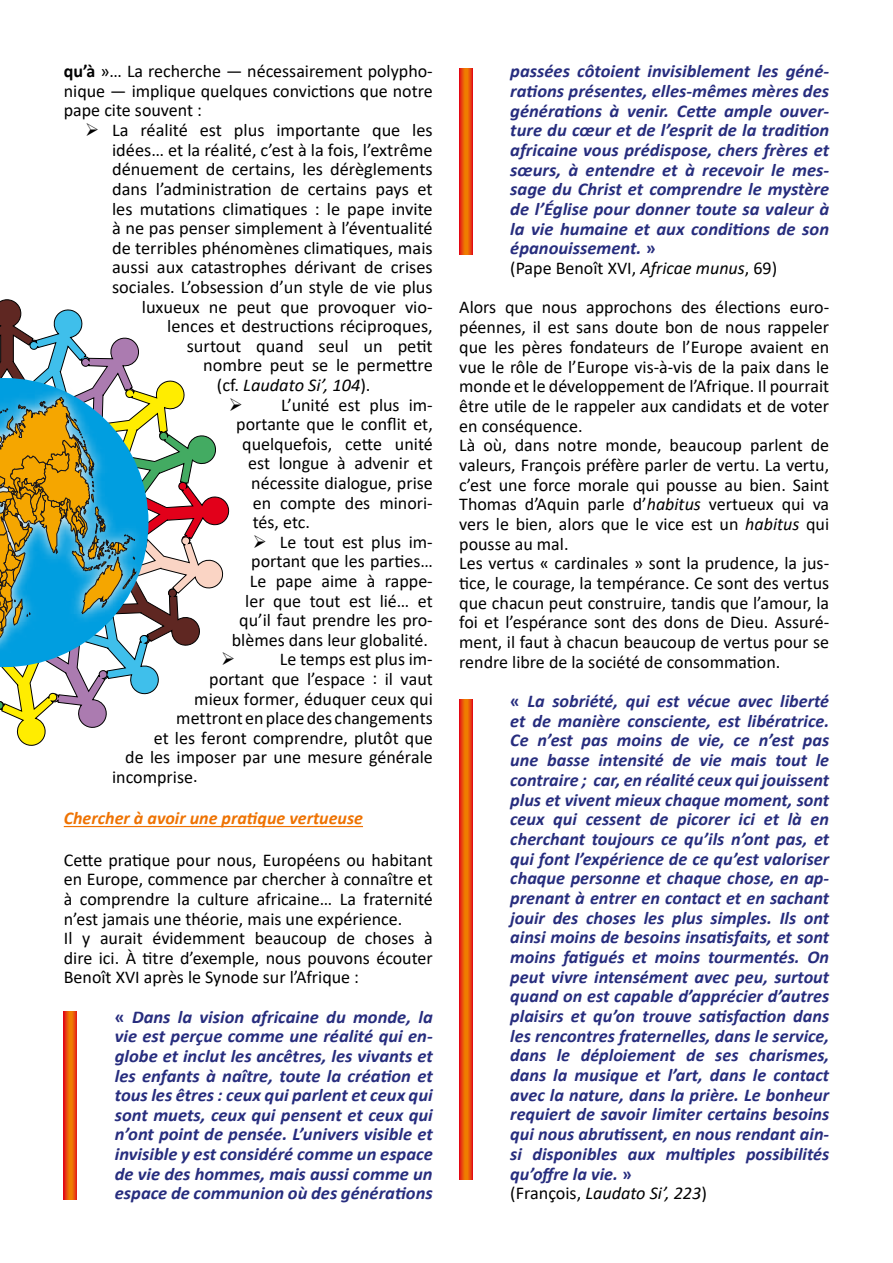
<style>
.page{position:relative;width:893px;height:1263px;background:#fff}
.page>*{position:absolute;margin:0;border:0;box-sizing:border-box;transform-origin:0 0}
.t1{font:18px/19.6px "Calibri";color:#000}
.t2{font:italic 700 18px/19.6px "Calibri";color:#272d7e}
.t3{font:italic 700 18px "Calibri";color:#ee7202}
.t4{font:italic 18px "Calibri";color:#000}
.s1{font-weight:700}
.s2{font-style:normal}
.s3{font-weight:400;font-style:normal;color:#000}
.s4{font-weight:400;color:#000}
.s5{font-style:italic}
</style>
<div class="page">
<hr style="left:64px;top:826px;width:299px;height:1px;background:#ee7202">
<svg style="left:459px;top:699px;width:13px;height:480px;background:#e9530a"></svg>
<svg style="left:459px;top:68px;width:13px;height:187px;background:#e9530a"></svg>
<svg style="left:64px;top:1011px;width:13px;height:188px;background:#e9540a"></svg>
<svg style="left:0;top:299px;width:230px;height:447px"></svg>
<p class="t1" style="left:64px;top:61px;width:371px;text-align:justify"><span class="s1">qu’à</span> »… La recherche — nécessairement polypho&shy;nique — implique quelques convictions que notre pape cite souvent :</p>
<p class="t1" style="left:85px;top:120px;width:349px">➢ La réalité est plus importante que les</p>
<p class="t1" style="left:112px;top:139px;width:322px">idées… et la réalité, c’est à la fois, l’extrême</p>
<p class="t1" style="left:112px;top:159px;width:322px">dénuement de certains, les dérèglements</p>
<p class="t1" style="left:112px;top:179px;width:322px">dans l’administration de certains pays et</p>
<p class="t1" style="left:112px;top:198px;width:322px">les mutations climatiques : le pape invite</p>
<p class="t1" style="left:112px;top:218px;width:322px">à ne pas penser simplement à l’éventualité</p>
<p class="t1" style="left:112px;top:237px;width:322px">de terribles phénomènes climatiques, mais</p>
<p class="t1" style="left:112px;top:257px;width:322px">aussi aux catastrophes dérivant de crises</p>
<p class="t1" style="left:112px;top:277px;width:322px">sociales. L’obsession d’un style de vie plus</p>
<p class="t1" style="left:142px;top:296px;width:292px">luxueux ne peut que provoquer vio-</p>
<p class="t1" style="left:167px;top:316px;width:267px">lences et destructions réciproques,</p>
<p class="t1" style="left:187px;top:335px;width:247px">surtout quand seul un petit</p>
<p class="t1" style="left:203px;top:355px;width:231px">nombre peut se le permettre</p>
<p class="t4" style="left:217px;top:372px;width:155px"><span class="s2">(cf.</span> Laudato Si’, 104<span class="s2">).</span></p>
<p class="t1" style="left:229px;top:394px;width:205px">➢ L’unité est plus im-</p>
<p class="t1" style="left:236px;top:414px;width:198px">portante que le conflit et,</p>
<p class="t1" style="left:242px;top:433px;width:192px">quelquefois, cette unité</p>
<p class="t1" style="left:248px;top:453px;width:186px">est longue à advenir et</p>
<p class="t1" style="left:251px;top:473px;width:183px">nécessite dialogue, prise</p>
<p class="t1" style="left:253px;top:492px;width:181px">en compte des minori-</p>
<p class="t1" style="left:253px;top:512px;width:59px">tés, etc.</p>
<p class="t1" style="left:232px;top:532px;width:203px;text-align:right">➢ Le tout est plus im&shy;portant que les parties…<br>Le pape aime à rappe&shy;ler que tout est lié… et qu’il faut prendre les pro&shy;blèmes dans leur globalité.</p>
<p class="t1" style="left:280px;top:649px;width:154px">Le temps est plus im-</p>
<p class="t1" style="left:209px;top:669px;width:225px">portant que l’espace : il vaut</p>
<p class="t1" style="left:194px;top:688px;width:240px">mieux former, éduquer ceux qui</p>
<p class="t1" style="left:176px;top:708px;width:258px">mettront en place des changements</p>
<p class="t1" style="left:154px;top:728px;width:280px">et les feront comprendre, plutôt que</p>
<p class="t1" style="left:125px;top:747px;width:309px">de les imposer par une mesure générale</p>
<p class="t1" style="left:112px;top:767px;width:87px">incomprise.</p>
<p class="t3" style="left:64px;top:806px;width:301px">Chercher à avoir une pratique vertueuse</p>
<p class="t1" style="left:64px;top:849px;width:371px">Cette pratique pour nous, Européens ou habitant en Europe, commence par chercher à connaître et à comprendre la culture africaine… La fraternité n’est jamais une théorie, mais une expérience.<br>Il y aurait évidemment beaucoup de choses à dire ici. À titre d’exemple, nous pouvons écouter Benoît XVI après le Synode sur l’Afrique :</p>
<p class="t2" style="left:115px;top:1006px;width:320px;text-align:justify"><span class="s2">«</span> Dans la vision africaine du monde, la vie est perçue comme une réalité qui en&shy;globe et inclut les ancêtres, les vivants et les enfants à naître, toute la création et tous les êtres : ceux qui parlent et ceux qui sont muets, ceux qui pensent et ceux qui n’ont point de pensée. L’univers visible et invisible y est considéré comme un espace de vie des hommes, mais aussi comme un espace de communion où des générations</p>
<p class="t2" style="left:510px;top:61px;width:320px">passées côtoient invisiblement les géné&shy;rations présentes, elles-mêmes mères des générations à venir. Cette ample ouver&shy;ture du cœur et de l’esprit de la tradition africaine vous prédispose, chers frères et sœurs, à entendre et à recevoir le mes&shy;sage du Christ et comprendre le mystère de l’Église pour donner toute sa valeur à la vie humaine et aux conditions de son épanouissement. <span class="s2">»<br></span><span class="s3">(Pape Benoît XVI,</span> <span class="s4">Africae munus</span><span class="s3">, 69)</span></p>
<p class="t1" style="left:459px;top:297px;width:371px">Alors que nous approchons des élections euro&shy;péennes, il est sans doute bon de nous rappeler que les pères fondateurs de l’Europe avaient en vue le rôle de l’Europe vis-à-vis de la paix dans le monde et le développement de l’Afrique. Il pourrait être utile de le rappeler aux candidats et de voter en conséquence.<br>Là où, dans notre monde, beaucoup parlent de valeurs, François préfère parler de vertu. La vertu, c’est une force morale qui pousse au bien. Saint Thomas d’Aquin parle d’<span class="s5">habitus</span> vertueux qui va vers le bien, alors que le vice est un <span class="s5">habitus</span> qui pousse au mal.<br>Les vertus « cardinales » sont la prudence, la jus&shy;tice, le courage, la tempérance. Ce sont des vertus que chacun peut construire, tandis que l’amour, la foi et l’espérance sont des dons de Dieu. Assuré&shy;ment, il faut à chacun beaucoup de vertus pour se rendre libre de la société de consommation.</p>
<p class="t2" style="left:510px;top:691px;width:320px"><span class="s2">«</span> La sobriété, qui est vécue avec liberté et de manière consciente, est libératrice.<br>Ce n’est pas moins de vie, ce n’est pas une basse intensité de vie mais tout le contraire ; car, en réalité ceux qui jouissent plus et vivent mieux chaque moment, sont ceux qui cessent de picorer ici et là en cherchant toujours ce qu’ils n’ont pas, et qui font l’expérience de ce qu’est valoriser chaque personne et chaque chose, en ap&shy;prenant à entrer en contact et en sachant jouir des choses les plus simples. Ils ont ainsi moins de besoins insatisfaits, et sont moins fatigués et moins tourmentés. On peut vivre intensément avec peu, surtout quand on est capable d’apprécier d’autres plaisirs et qu’on trouve satisfaction dans les rencontres fraternelles, dans le service, dans le déploiement de ses charismes, dans la musique et l’art, dans le contact avec la nature, dans la prière. Le bonheur requiert de savoir limiter certains besoins qui nous abrutissent, en nous rendant ain&shy;si disponibles aux multiples possibilités qu’offre la vie. <span class="s2">»<br></span><span class="s3">(François,</span> <span class="s4">Laudato Si’, 223</span><span class="s3">)</span></p>
</div>
